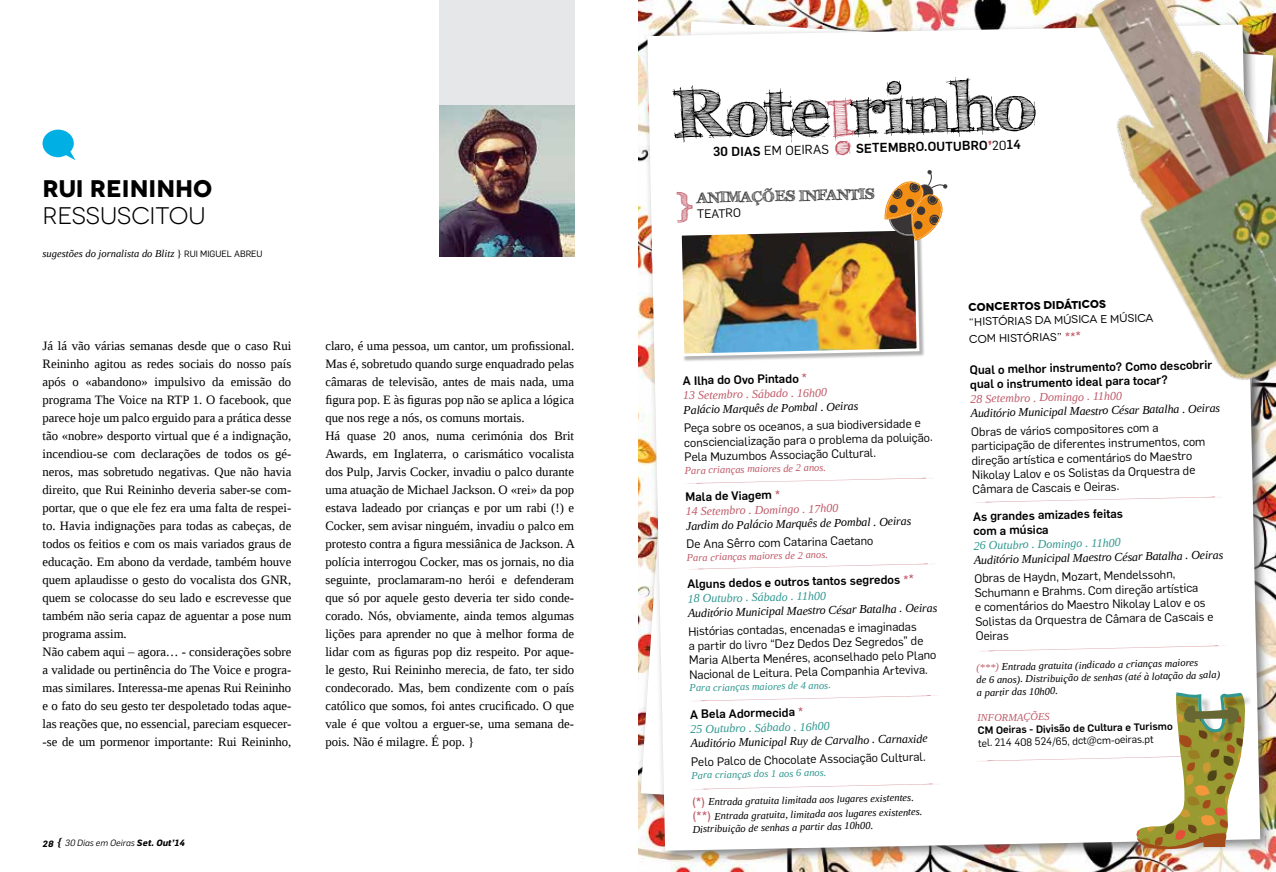
<style>
.page{position:relative;width:1276px;height:872px;background:#fff}
.page>*{position:absolute;margin:0;border:0;box-sizing:border-box;transform-origin:0 0}
.t1{font:700 24px "Novecentowide";color:#000}
.t2{font:24px "Novecentowide";color:#000}
.t3{font:700 15px "FFF Tusj";color:#000}
.t4{font:12.75px/18px "Liberation Serif";color:#000}
.t5{font:500 12.75px "Flama";color:#000}
.t6{font:12.75px "Flama";color:#000}
.t7{font:12px/14.4px "Flama";color:#000}
.t8{font:italic 12px "Liberation Serif";color:#000}
.t9{font:500 12px/14.5px "Flama";color:#000}
.t10{font:italic 12px "Liberation Serif";color:#c05b69}
.t11{font:italic 12px "Liberation Serif";color:#319891}
.t12{font:11.25px/17.1px "Novecentowide";color:#000}
.t13{font:700 11.25px "Novecentowide";color:#000}
.t14{font:italic 10.5px/12.8px "Liberation Serif";color:#000}
.t15{font:italic 10.5px "Liberation Serif";color:#c05b69}
.t16{font:italic 10.5px "Liberation Serif";color:#319891}
.t17{font:500 10.5px "Flama";color:#000}
.t18{font:10.5px "Flama";color:#000}
.t19{font:italic 8.85px "Flama";letter-spacing:.005em;color:#000}
.s1{font-style:normal}
.s2{font-family:"Flama";font-style:normal;font-size:9px}
.s3{font-weight:700}
.s4{font-family:"Liberation Serif";font-weight:700;font-size:11.85px}
.s5{font-weight:500}
.s6{font-weight:900;color:#c05b69}
.s7{font-weight:400}
.s8{color:#c05b69}
.s9{font-family:"Flama";font-weight:500;font-style:normal;font-size:12px;color:#c05b69}
.s10{font-family:"Flama";font-weight:500;font-size:12px;color:#c05b69}
</style>
<div class="page">
<img style="left:638px;top:0;width:638px;height:872px">
<div style="left:642px;top:20px;width:631px;height:844px;background:#58585a;opacity:.75"></div>
<svg style="left:647px;top:25px;width:613px;height:825px"></svg>
<svg style="left:672px;top:58px;width:363px;height:97px"></svg>
<img style="left:1037px;top:0;width:239px;height:393px">
<svg style="left:689px;top:695px;width:250px;height:6px"></svg>
<svg style="left:686px;top:563px;width:250px;height:6px"></svg>
<svg style="left:684px;top:478px;width:250px;height:5px"></svg>
<svg style="left:691px;top:783px;width:250px;height:6px"></svg>
<svg style="left:973px;top:496px;width:250px;height:6px"></svg>
<div style="left:680px;top:229px;width:245px;height:133px;background:#000;opacity:.3"></div>
<svg style="left:976px;top:645px;width:251px;height:6px"></svg>
<div style="left:1177px;top:694px;width:75px;height:49px;background:#000;opacity:.3"></div>
<svg style="left:975px;top:692px;width:271px;height:157px"></svg>
<div style="left:439px;top:0;width:135px;height:250px;background:#e6e7e9"></div>
<img style="left:439px;top:105px;width:135px;height:151px">
<svg style="left:43px;top:130px;width:33px;height:30px"></svg>
<img style="left:676px;top:170px;width:271px;height:188px">
<h1 class="t1" style="left:43px;top:173px;width:171px">RUI REININHO</h1>
<h1 class="t2" style="left:43px;top:201px;width:165px">RESSUSCITOU</h1>
<p class="t14" style="left:43px;top:247px;width:221px">sugestões do jornalista do Blitz <span class="s1">}</span> <span class="s2">RUI MIGUEL ABREU</span></p>
<p class="t4" style="left:43px;top:337px;width:250px">Já lá vão várias semanas desde que o caso Rui Reininho agitou as redes sociais do nosso país após o «abandono» impulsivo da emissão do programa The Voice na RTP 1. O facebook, que parece hoje um palco erguido para a prática desse tão «nobre» desporto virtual que é a indignação, incendiou-se com declarações de todos os gé&shy;neros, mas sobretudo negativas. Que não havia direito, que Rui Reininho deveria saber-se com&shy;portar, que o que ele fez era uma falta de respei&shy;to. Havia indignações para todas as cabeças, de todos os feitios e com os mais variados graus de educação. Em abono da verdade, também houve quem aplaudisse o gesto do vocalista dos GNR, quem se colocasse do seu lado e escrevesse que também não seria capaz de aguentar a pose num programa assim.<br>Não cabem aqui – agora… - considerações sobre a validade ou pertinência do The Voice e progra&shy;mas similares. Interessa-me apenas Rui Reininho e o fato do seu gesto ter despoletado todas aque&shy;las reações que, no essencial, pareciam esquecer--se de um pormenor importante: Rui Reininho,</p>
<p class="t4" style="left:325px;top:337px;width:251px">claro, é uma pessoa, um cantor, um profissional.<br>Mas é, sobretudo quando surge enquadrado pelas câmaras de televisão, antes de mais nada, uma figura pop. E às figuras pop não se aplica a lógica que nos rege a nós, os comuns mortais.<br>Há quase 20 anos, numa cerimónia dos Brit Awards, em Inglaterra, o carismático vocalista dos Pulp, Jarvis Cocker, invadiu o palco durante uma atuação de Michael Jackson. O «rei» da pop estava ladeado por crianças e por um rabi (!) e Cocker, sem avisar ninguém, invadiu o palco em protesto contra a figura messiânica de Jackson. A polícia interrogou Cocker, mas os jornais, no dia seguinte, proclamaram-no herói e defenderam que só por aquele gesto deveria ter sido conde&shy;corado. Nós, obviamente, ainda temos algumas lições para aprender no que à melhor forma de lidar com as figuras pop diz respeito. Por aque&shy;le gesto, Rui Reininho merecia, de fato, ter sido condecorado. Mas, bem condizente com o país católico que somos, foi antes crucificado. O que vale é que voltou a erguer-se, uma semana de&shy;pois. Não é milagre. É pop. }</p>
<p class="t19" style="left:43px;top:837px;width:144px"><span class="s3">28</span> <span class="s4">{</span> 30 Dias em Oeiras <span class="s3">Set. Out’14</span></p>
<p class="t6" style="left:713px;top:143px;width:117px;rotate:-1deg"><span class="s5">30 DIAS</span> EM OEIRAS</p>
<p class="t5" style="left:855px;top:139px;width:167px;rotate:-1deg">SETEMBRO.OUTUBRO<span class="s6">’</span><span class="s7">20</span>14</p>
<p class="t3" style="left:696px;top:188px;width:179px;rotate:-1deg">ANIMAÇÕES INFANTIS</p>
<p class="t7" style="left:697px;top:206px;width:45px;rotate:-1deg">TEATRO</p>
<p class="t9" style="left:683px;top:372px;width:126px;rotate:-1deg">A Ilha do Ovo Pintado <span class="s8">*</span></p>
<p class="t10" style="left:683px;top:387px;width:145px;rotate:-1deg">13 Setembro . Sábado . 16h00</p>
<p class="t8" style="left:683px;top:401px;width:176px;rotate:-1deg">Palácio Marquês de Pombal . Oeiras</p>
<p class="t7" style="left:684px;top:420px;width:250px;rotate:-1deg">Peça sobre os oceanos, a sua biodiversidade e consciencialização para o problema da poluição.<br>Pela Muzumbos Associação Cultural.</p>
<p class="t15" style="left:685px;top:463px;width:143px;rotate:-1deg">Para crianças maiores de 2 anos.</p>
<p class="t9" style="left:685px;top:488px;width:96px;rotate:-1deg">Mala de Viagem <span class="s8">*</span></p>
<p class="t10" style="left:685px;top:503px;width:154px;rotate:-1deg">14 Setembro . Domingo . 17h00</p>
<p class="t8" style="left:686px;top:517px;width:227px;rotate:-1deg">Jardim do Palácio Marquês de Pombal . Oeiras</p>
<p class="t7" style="left:686px;top:536px;width:188px;rotate:-1deg">De Ana Sêrro com Catarina Caetano</p>
<p class="t15" style="left:686px;top:550px;width:143px;rotate:-1deg">Para crianças maiores de 2 anos.</p>
<p class="t9" style="left:687px;top:575px;width:228px;rotate:-1deg">Alguns dedos e outros tantos segredos <span class="s8">**</span></p>
<p class="t11" style="left:687px;top:590px;width:140px;rotate:-1deg">18 Outubro . Sábado . 11h00</p>
<p class="t8" style="left:688px;top:604px;width:251px;rotate:-1deg">Auditório Municipal Maestro César Batalha . Oeiras</p>
<p class="t7" style="left:688px;top:623px;width:249px;rotate:-1deg">Histórias contadas, encenadas e imaginadas<br>a partir do livro “Dez Dedos Dez Segredos” de Maria Alberta Menéres, aconselhado pelo Plano Nacional de Leitura. Pela Companhia Arteviva.</p>
<p class="t16" style="left:689px;top:681px;width:143px;rotate:-1deg">Para crianças maiores de 4 anos.</p>
<p class="t9" style="left:690px;top:706px;width:115px;rotate:-1deg">A Bela Adormecida <span class="s8">*</span></p>
<p class="t11" style="left:690px;top:721px;width:141px;rotate:-1deg">25 Outubro . Sábado . 16h00</p>
<p class="t8" style="left:690px;top:735px;width:238px;rotate:-1deg">Auditório Municipal Ruy de Carvalho . Carnaxide</p>
<p class="t7" style="left:691px;top:753px;width:236px;rotate:-1deg">Pelo Palco de Chocolate Associação Cultural.</p>
<p class="t16" style="left:691px;top:768px;width:137px;rotate:-1deg">Para crianças dos 1 aos 6 anos.</p>
<p class="t14" style="left:692px;top:794px;width:232px;line-height:14.4px;rotate:-1deg"><span class="s9">(*)</span> Entrada gratuita limitada aos lugares existentes. <span class="s9">(**)</span> Entrada gratuita, limitada aos lugares existentes.</p>
<p class="t14" style="left:692px;top:822px;width:182px;rotate:-1deg">Distribuição de senhas a partir das 10h00.</p>
<p class="t13" style="left:968px;top:300px;width:139px;rotate:-1deg">Concertos Didáticos</p>
<p class="t12" style="left:968px;top:313px;width:186px;rotate:-1deg">“Histórias da Música e Música<br>Com Histórias” <span class="s10">***</span></p>
<p class="t9" style="left:969px;top:361px;width:244px;rotate:-1deg">Qual o melhor instrumento? Como descobrir qual o instrumento ideal para tocar?</p>
<p class="t10" style="left:970px;top:391px;width:153px;rotate:-1deg">28 Setembro . Domingo . 11h00</p>
<p class="t8" style="left:970px;top:405px;width:251px;rotate:-1deg">Auditório Municipal Maestro César Batalha . Oeiras</p>
<p class="t7" style="left:971px;top:423px;width:236px;rotate:-1deg">Obras de vários compositores com a participação de diferentes instrumentos, com direção artística e comentários do Maestro Nikolay Lalov e os Solistas da Orquestra de Câmara de Cascais e Oeiras.</p>
<p class="t9" style="left:973px;top:508px;width:152px;rotate:-1deg">As grandes amizades feitas com a música</p>
<p class="t11" style="left:973px;top:537px;width:148px;rotate:-1deg">26 Outubro . Domingo . 11h00</p>
<p class="t8" style="left:974px;top:551px;width:251px;rotate:-1deg">Auditório Municipal Maestro César Batalha . Oeiras</p>
<p class="t7" style="left:974px;top:570px;width:240px;rotate:-1deg">Obras de Haydn, Mozart, Mendelssohn, Schumann e Brahms. Com direção artística<br>e comentários do Maestro Nikolay Lalov e os Solistas da Orquestra de Câmara de Cascais e Oeiras</p>
<p class="t14" style="left:976px;top:660px;width:245px;rotate:-1deg"><span class="s8">(***)</span> Entrada gratuita (indicado a crianças maiores<br>de 6 anos). Distribuição de senhas (até à lotação da sala) a partir das 10h00.</p>
<p class="t15" style="left:977px;top:711px;width:74px;rotate:-1deg">INFORMAÇÕES</p>
<p class="t17" style="left:977px;top:722px;width:197px;rotate:-1deg">CM Oeiras - Divisão de Cultura e Turismo</p>
<p class="t18" style="left:978px;top:735px;width:177px;rotate:-1deg">tel. 214 408 524/65, dct@cm-oeiras.pt</p>
</div>
